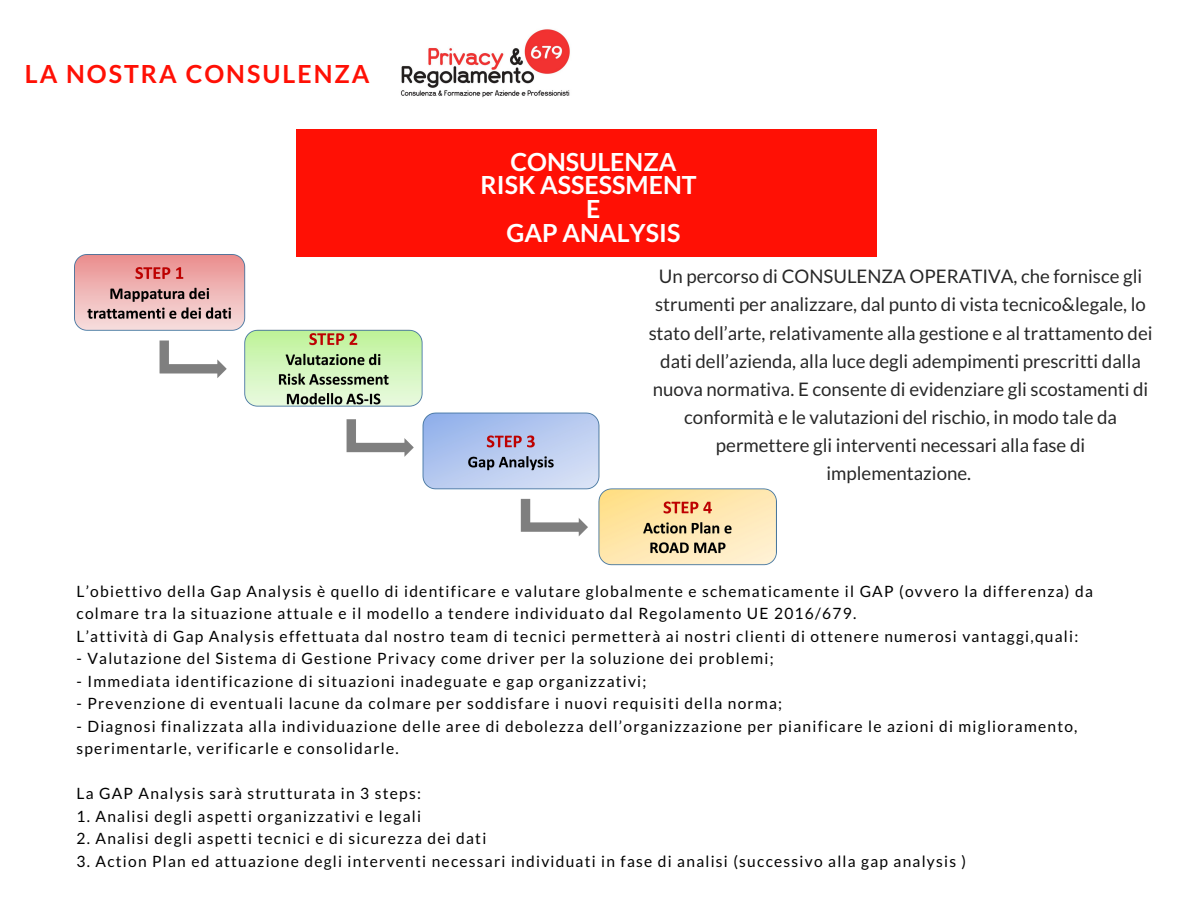
<style>
.page{position:relative;width:1188px;height:918px;background:#fff}
.page>*{position:absolute;margin:0;border:0;box-sizing:border-box;transform-origin:0 0}
.t1{font:700 24.9px/23.7px "Lato";color:#fff;text-align:center}
.t2{font:700 24.9px "Lato";letter-spacing:.08em;color:#ff1005}
.t3{font:18.75px/28.2px "Lato";color:#000;text-align:center}
.t4{font:15.6px/22.5px "Lato";letter-spacing:.08em;color:#000}
</style>
<div class="page">
<div style="left:296px;top:129px;width:580px;height:127px;background:#ff1005"></div>
<img style="left:400px;top:29px;width:170px;height:69px">
<img style="left:74px;top:254px;width:702px;height:312px">
<h1 class="t2" style="left:25px;top:59px;width:346px">LA NOSTRA CONSULENZA</h1>
<h1 class="t1" style="left:481px;top:149px;width:218px">CONSULENZA<br>RISK ASSESSMENT<br>E<br>GAP ANALYSIS</h1>
<p class="t3" style="left:649px;top:262px;width:506px">Un percorso di CONSULENZA OPERATIVA, che fornisce gli strumenti per analizzare, dal punto di vista tecnico&amp;legale, lo stato dell’arte, relativamente alla gestione e al trattamento dei dati dell’azienda, alla luce degli adempimenti prescritti dalla nuova normativa. E consente di evidenziare gli scostamenti di conformità e le valutazioni del rischio, in modo tale da permettere gli interventi necessari alla fase di implementazione.</p>
<p class="t4" style="left:76px;top:580px;width:1018px">L’obiettivo della Gap Analysis è quello di identificare e valutare globalmente e schematicamente il GAP (ovvero la differenza) da colmare tra la situazione attuale e il modello a tendere individuato dal Regolamento UE 2016/679.<br>L’attività di Gap Analysis effettuata dal nostro team di tecnici permetterà ai nostri clienti di ottenere numerosi vantaggi,quali:</p>
<p class="t4" style="left:76px;top:647px;width:699px">- Valutazione del Sistema di Gestione Privacy come driver per la soluzione dei problemi;</p>
<p class="t4" style="left:76px;top:670px;width:571px">- Immediata identificazione di situazioni inadeguate e gap organizzativi;</p>
<p class="t4" style="left:76px;top:692px;width:707px">- Prevenzione di eventuali lacune da colmare per soddisfare i nuovi requisiti della norma;</p>
<p class="t4" style="left:76px;top:715px;width:1003px">- Diagnosi finalizzata alla individuazione delle aree di debolezza dell’organizzazione per pianificare le azioni di miglioramento, sperimentarle, verificarle e consolidarle.</p>
<p class="t4" style="left:76px;top:782px;width:346px">La GAP Analysis sarà strutturata in 3 steps:</p>
<p class="t4" style="left:76px;top:805px;width:346px">1. Analisi degli aspetti organizzativi e legali</p>
<p class="t4" style="left:76px;top:827px;width:411px">2. Analisi degli aspetti tecnici e di sicurezza dei dati</p>
<p class="t4" style="left:76px;top:850px;width:891px">3. Action Plan ed attuazione degli interventi necessari individuati in fase di analisi (successivo alla gap analysis )</p>
</div>
